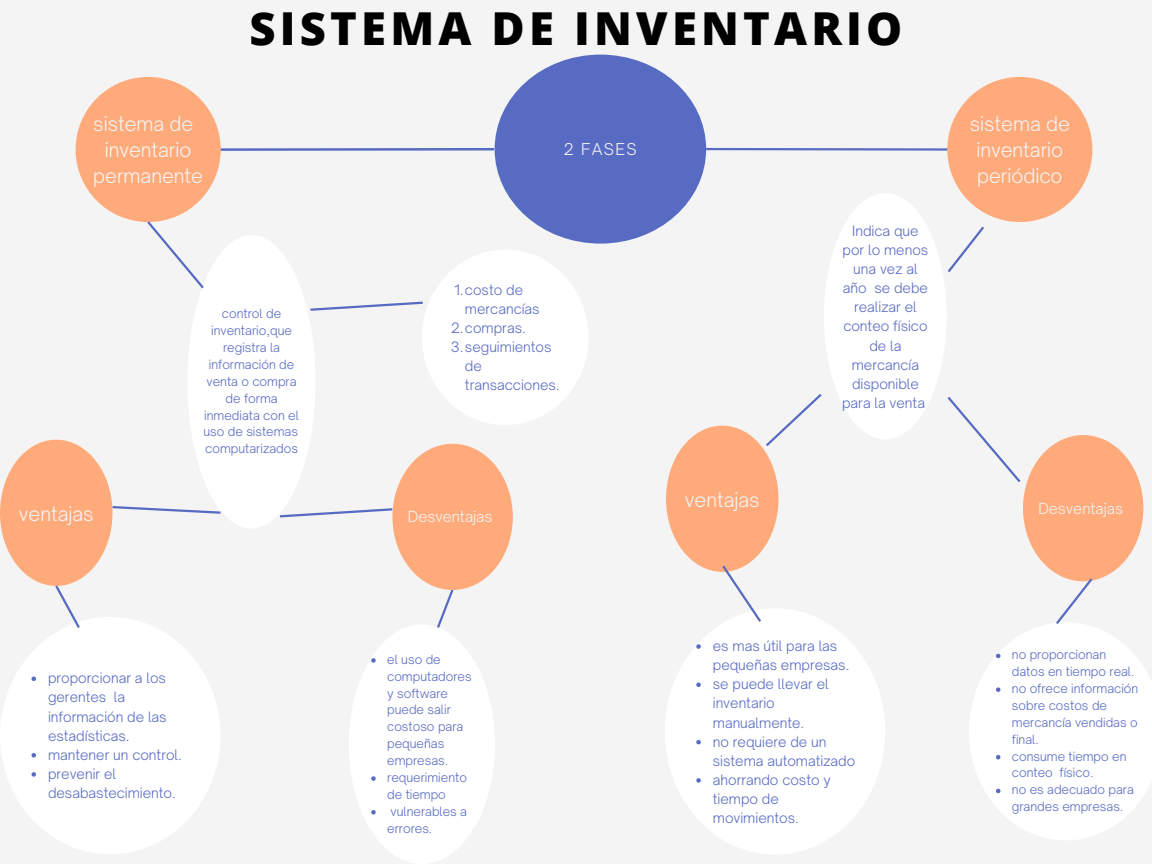
<style>
.page{position:relative;width:1152px;height:864px;background:#f4f4f4}
.page>*{position:absolute;margin:0;border:0;box-sizing:border-box;transform-origin:0 0}
.t1{font:800 45.45px "Open Sans";letter-spacing:.095em;color:#000}
.t2{font:300 19.2px/25.8px "Open Sauce One";color:#f4f4f4;text-align:center}
.t3{font:300 15.6px "Open Sauce One";letter-spacing:.09em;color:#f4f4f4}
.t4{font:300 14.7px "Open Sauce One";color:#f4f4f4}
.t5{font:300 13.65px/19.2px "Open Sauce One";color:#586bc2}
.t6{font:300 12.15px/16.8px "Open Sauce One";color:#586bc2}
</style>
<div class="page">
<div style="left:495px;top:55px;width:211px;height:189px;background:#586bc2;border-radius:50%"></div>
<div style="left:76px;top:77px;width:145px;height:145px;background:#ffaa7a;border-radius:50%"></div>
<div style="left:947px;top:77px;width:145px;height:145px;background:#ffaa7a;border-radius:50%"></div>
<div style="left:187px;top:235px;width:129px;height:294px;background:#fff;border-radius:50%"></div>
<div style="left:422px;top:250px;width:167px;height:175px;background:#fff;border-radius:50%"></div>
<div style="left:0;top:617px;width:220px;height:237px;background:#fff;border-radius:50%"></div>
<svg style="left:31px;top:677px;width:5px;height:4px"></svg>
<svg style="left:31px;top:753px;width:5px;height:5px"></svg>
<svg style="left:31px;top:772px;width:5px;height:5px"></svg>
<div style="left:824px;top:193px;width:123px;height:246px;background:#fff;border-radius:50%"></div>
<hr style="left:221px;top:148px;width:273px;height:3px;background:#586bc2">
<svg style="left:706px;top:147px;width:242px;height:5px"></svg>
<svg style="left:280px;top:508px;width:112px;height:10px"></svg>
<svg style="left:436px;top:587px;width:18px;height:40px"></svg>
<div style="left:349px;top:624px;width:146px;height:240px;background:#fff;border-radius:50%"></div>
<svg style="left:371px;top:658px;width:5px;height:5px"></svg>
<svg style="left:371px;top:776px;width:5px;height:5px"></svg>
<svg style="left:371px;top:810px;width:5px;height:5px"></svg>
<div style="left:0;top:440px;width:112px;height:146px;background:#ffaa7a;border-radius:50%"></div>
<div style="left:392px;top:444px;width:121px;height:146px;background:#ffaa7a;border-radius:50%"></div>
<svg style="left:310px;top:301px;width:113px;height:10px"></svg>
<svg style="left:112px;top:505px;width:109px;height:10px"></svg>
<svg style="left:947px;top:226px;width:37px;height:47px"></svg>
<div style="left:666px;top:426px;width:113px;height:146px;background:#ffaa7a;border-radius:50%"></div>
<div style="left:1023px;top:435px;width:120px;height:146px;background:#ffaa7a;border-radius:50%"></div>
<div style="left:665px;top:608px;width:220px;height:247px;background:#fff;border-radius:50%"></div>
<svg style="left:696px;top:644px;width:5px;height:5px"></svg>
<svg style="left:696px;top:683px;width:5px;height:4px"></svg>
<svg style="left:696px;top:740px;width:5px;height:4px"></svg>
<svg style="left:696px;top:778px;width:5px;height:5px"></svg>
<svg style="left:969px;top:624px;width:183px;height:216px;fill:#fff"></svg>
<svg style="left:996px;top:654px;width:4px;height:4px"></svg>
<svg style="left:996px;top:687px;width:4px;height:5px"></svg>
<svg style="left:996px;top:755px;width:4px;height:4px"></svg>
<svg style="left:996px;top:789px;width:4px;height:4px"></svg>
<svg style="left:147px;top:219px;width:57px;height:70px"></svg>
<svg style="left:763px;top:394px;width:59px;height:55px"></svg>
<svg style="left:947px;top:397px;width:74px;height:86px"></svg>
<svg style="left:53px;top:583px;width:27px;height:45px"></svg>
<svg style="left:720px;top:563px;width:41px;height:59px"></svg>
<svg style="left:1054px;top:576px;width:41px;height:51px"></svg>
<h1 class="t1" style="left:250px;top:-3px;width:654px">SISTEMA DE INVENTARIO</h1>
<h2 class="t2" style="left:93px;top:111px;width:111px">sistema de inventario permanente</h2>
<h2 class="t2" style="left:970px;top:111px;width:102px">sistema de inventario periódico</h2>
<p class="t3" style="left:564px;top:139px;width:75px">2 FASES</p>
<p class="t6" style="left:203px;top:305px;width:97px;text-align:center">control de inventario,que registra la información de venta o compra de forma inmediata con el uso de sistemas computarizados</p>
<p class="t5" style="left:454px;top:280px;width:71px">1.costo de</p>
<p class="t5" style="left:465px;top:299px;width:76px">mercancías</p>
<p class="t5" style="left:451px;top:318px;width:76px">2.compras.</p>
<p class="t5" style="left:451px;top:337px;width:102px">3.seguimientos</p>
<p class="t5" style="left:465px;top:356px;width:18px">de</p>
<p class="t5" style="left:465px;top:375px;width:96px">transacciones.</p>
<h2 class="t2" style="left:19px;top:500px;width:76px">ventajas</h2>
<p class="t4" style="left:408px;top:508px;width:86px">Desventajas</p>
<p class="t5" style="left:48px;top:668px;width:136px">proporcionar a los gerentes la información de las estadísticas. mantener un control. prevenir el desabastecimiento.</p>
<p class="t6" style="left:387px;top:651px;width:86px">el uso de computadores y software puede salir costoso para pequeñas empresas. requerimiento de tiempo vulnerables a errores.</p>
<p class="t5" style="left:842px;top:221px;width:88px;text-align:center">Indica que por lo menos una vez al año se debe realizar el conteo físico de la mercancía disponible para la venta</p>
<h2 class="t2" style="left:685px;top:486px;width:76px">ventajas</h2>
<p class="t4" style="left:1038px;top:499px;width:86px">Desventajas</p>
<p class="t5" style="left:713px;top:636px;width:144px">es mas útil para las pequeñas empresas. se puede llevar el inventario manualmente.<br>no requiere de un sistema automatizado ahorrando costo y tiempo de movimientos.</p>
<p class="t6" style="left:1012px;top:646px;width:128px">no proporcionan datos en tiempo real. no ofrece información sobre costos de mercancía vendidas o final.<br>consume tiempo en conteo físico.<br>no es adecuado para grandes empresas.</p>
</div>
